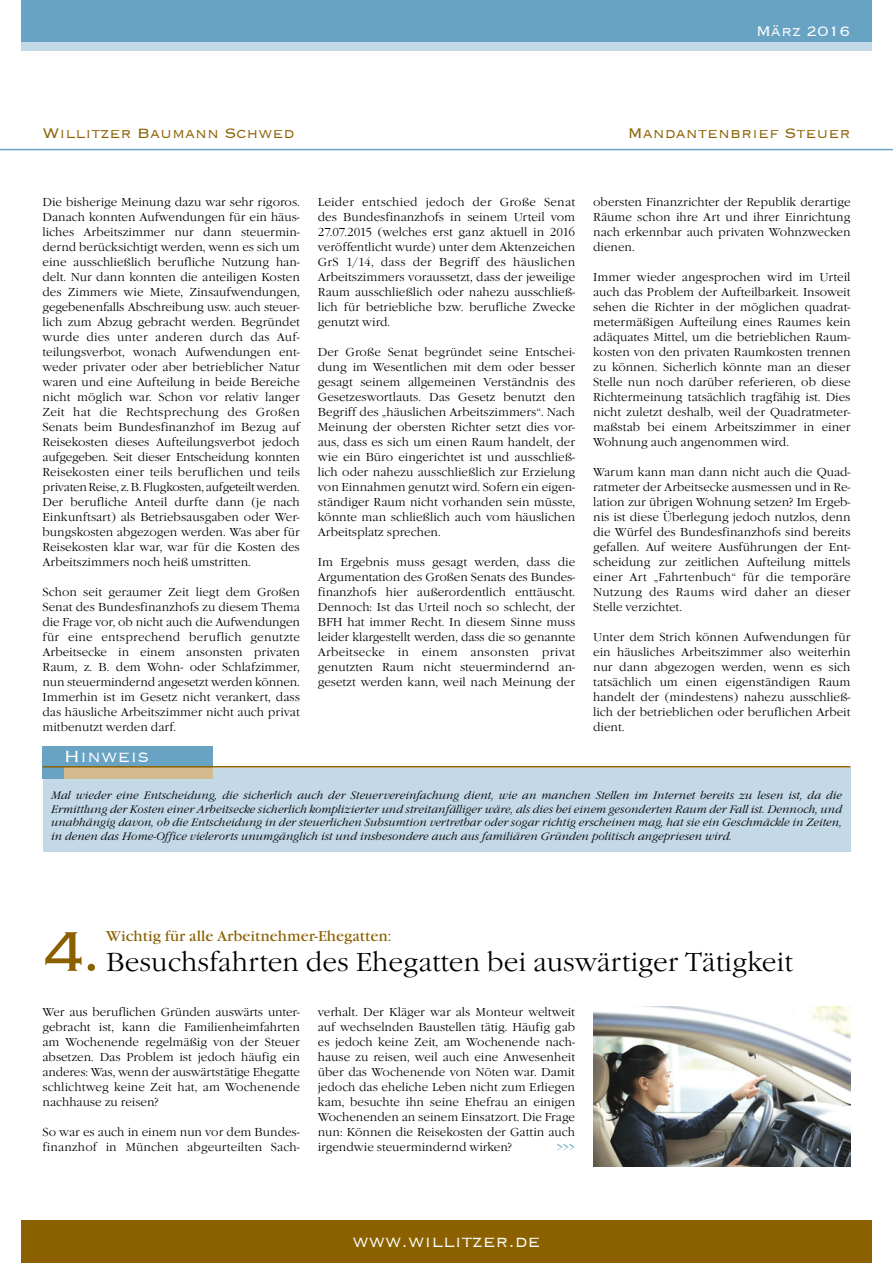
<style>
.page{position:relative;width:893px;height:1263px;background:#fff}
.page>*{position:absolute;margin:0;border:0;box-sizing:border-box;transform-origin:0 0}
.t1{font:300 73.5px "Copperplate";color:#8b6100}
.t2{font:300 27px "Garamond Itc T";color:#000}
.t3{font:300 21px "Copperplate";color:#fff}
.t4{font:300 18px "Copperplate";color:#8b6100}
.t5{font:300 18px "Copperplate";color:#fff}
.t6{font:15px "Garamond Itc T";color:#8b6100}
.t7{font:300 12px/15px "Garamond Itc T";color:#000;text-align:justify}
.t8{font:300 12px "Garamond Itc T";color:#69a3c3}
.t9{font:italic 300 11.25px/13.5px "Garamond Itc T";letter-spacing:.005em;color:#000;text-align:justify}
</style>
<div class="page">
<div style="left:21px;top:1220px;width:851px;height:43px;background:#8b6100"></div>
<div style="left:21px;top:0;width:851px;height:43px;background:#69a3c3"></div>
<div style="left:21px;top:43px;width:851px;height:8px;background:#c3d9e8"></div>
<hr style="left:0;top:149px;width:893px;height:1px;background:#69a3c3">
<img style="left:593px;top:1007px;width:257px;height:159px">
<div style="left:43px;top:767px;width:807px;height:84px;background:#c3d9e8"></div>
<div style="left:43px;top:746px;width:170px;height:33px;background:#69a3c3"></div>
<div style="left:64px;top:767px;width:149px;height:12px;background:#d4ba8f"></div>
<hr style="left:43px;top:766px;width:807px;height:1px;background:#8b6100">
<h3 class="t5" style="left:756px;top:19px;width:96px">März 2016</h3>
<h3 class="t4" style="left:43px;top:121px;width:254px">Willitzer Baumann Schwed</h3>
<h3 class="t4" style="left:628px;top:121px;width:224px">Mandantenbrief Steuer</h3>
<p class="t7" style="left:43px;top:195px;width:259px">Die bisherige Meinung dazu war sehr rigoros.<br>Danach konnten Aufwendungen für ein häus&shy;liches Arbeitszimmer nur dann steuermin&shy;dernd berücksichtigt werden, wenn es sich um eine ausschließlich berufliche Nutzung han&shy;delt. Nur dann konnten die anteiligen Kosten des Zimmers wie Miete, Zinsaufwendungen, gegebenenfalls Abschreibung usw. auch steuer&shy;lich zum Abzug gebracht werden. Begründet wurde dies unter anderen durch das Auf&shy;teilungsverbot, wonach Aufwendungen ent&shy;weder privater oder aber betrieblicher Natur waren und eine Aufteilung in beide Bereiche nicht möglich war. Schon vor relativ langer Zeit hat die Rechtsprechung des Großen Senats beim Bundesfinanzhof im Bezug auf Reisekosten dieses Aufteilungsverbot jedoch aufgegeben. Seit dieser Entscheidung konnten Reisekosten einer teils beruflichen und teils privaten Reise, z. B. Flugkosten, aufgeteilt werden.<br>Der berufliche Anteil durfte dann (je nach Einkunftsart) als Betriebsausgaben oder Wer&shy;bungskosten abgezogen werden. Was aber für Reisekosten klar war, war für die Kosten des Arbeitszimmers noch heiß umstritten.</p>
<p class="t7" style="left:43px;top:585px;width:259px">Schon seit geraumer Zeit liegt dem Großen Senat des Bundesfinanzhofs zu diesem Thema die Frage vor, ob nicht auch die Aufwendungen für eine entsprechend beruflich genutzte Arbeitsecke in einem ansonsten privaten Raum, z. B. dem Wohn- oder Schlafzimmer, nun steuermindernd angesetzt werden können.<br>Immerhin ist im Gesetz nicht verankert, dass das häusliche Arbeitszimmer nicht auch privat mitbenutzt werden darf.</p>
<h3 class="t3" style="left:64px;top:743px;width:87px">Hinweis</h3>
<p class="t7" style="left:318px;top:195px;width:259px">Leider entschied jedoch der Große Senat des Bundesfinanzhofs in seinem Urteil vom 27.07.2015 (welches erst ganz aktuell in 2016 veröffentlicht wurde) unter dem Aktenzeichen GrS 1/14, dass der Begriff des häuslichen Arbeitszimmers voraussetzt, dass der jeweilige Raum ausschließlich oder nahezu ausschließ&shy;lich für betriebliche bzw. berufliche Zwecke genutzt wird.</p>
<p class="t7" style="left:318px;top:345px;width:259px">Der Große Senat begründet seine Entschei&shy;dung im Wesentlichen mit dem oder besser gesagt seinem allgemeinen Verständnis des Gesetzeswortlauts. Das Gesetz benutzt den Begriff des „häuslichen Arbeitszimmers“. Nach Meinung der obersten Richter setzt dies vor&shy;aus, dass es sich um einen Raum handelt, der wie ein Büro eingerichtet ist und ausschließ&shy;lich oder nahezu ausschließlich zur Erzielung von Einnahmen genutzt wird. Sofern ein eigen&shy;ständiger Raum nicht vorhanden sein müsste, könnte man schließlich auch vom häuslichen Arbeitsplatz sprechen.</p>
<p class="t7" style="left:318px;top:555px;width:259px">Im Ergebnis muss gesagt werden, dass die Argumentation des Großen Senats des Bundes&shy;finanzhofs hier außerordentlich enttäuscht.<br>Dennoch: Ist das Urteil noch so schlecht, der BFH hat immer Recht. In diesem Sinne muss leider klargestellt werden, dass die so genannte Arbeitsecke in einem ansonsten privat genutzten Raum nicht steuermindernd an&shy;gesetzt werden kann, weil nach Meinung der</p>
<p class="t7" style="left:593px;top:195px;width:259px">obersten Finanzrichter der Republik derartige Räume schon ihre Art und ihrer Einrichtung nach erkennbar auch privaten Wohnzwecken dienen.</p>
<p class="t7" style="left:593px;top:270px;width:259px">Immer wieder angesprochen wird im Urteil auch das Problem der Aufteilbarkeit. Insoweit sehen die Richter in der möglichen quadrat&shy;metermäßigen Aufteilung eines Raumes kein adäquates Mittel, um die betrieblichen Raum&shy;kosten von den privaten Raumkosten trennen zu können. Sicherlich könnte man an dieser Stelle nun noch darüber referieren, ob diese Richtermeinung tatsächlich tragfähig ist. Dies nicht zuletzt deshalb, weil der Quadratmeter&shy;maßstab bei einem Arbeitszimmer in einer Wohnung auch angenommen wird.</p>
<p class="t7" style="left:593px;top:465px;width:259px">Warum kann man dann nicht auch die Quad&shy;ratmeter der Arbeitsecke ausmessen und in Re&shy;lation zur übrigen Wohnung setzen? Im Ergeb&shy;nis ist diese Überlegung jedoch nutzlos, denn die Würfel des Bundesfinanzhofs sind bereits gefallen. Auf weitere Ausführungen der Ent&shy;scheidung zur zeitlichen Aufteilung mittels einer Art „Fahrtenbuch“ für die temporäre Nutzung des Raums wird daher an dieser Stelle verzichtet.</p>
<p class="t7" style="left:593px;top:630px;width:259px">Unter dem Strich können Aufwendungen für ein häusliches Arbeitszimmer also weiterhin nur dann abgezogen werden, wenn es sich tatsächlich um einen eigenständigen Raum handelt der (mindestens) nahezu ausschließ&shy;lich der betrieblichen oder beruflichen Arbeit dient.</p>
<p class="t9" style="left:51px;top:789px;width:792px">Mal wieder eine Entscheidung, die sicherlich auch der Steuervereinfachung dient, wie an manchen Stellen im Internet bereits zu lesen ist, da die Ermittlung der Kosten einer Arbeitsecke sicherlich komplizierter und streitanfälliger wäre, als dies bei einem gesonderten Raum der Fall ist. Dennoch, und unabhängig davon, ob die Entscheidung in der steuerlichen Subsumtion vertretbar oder sogar richtig erscheinen mag, hat sie ein Geschmäckle in Zeiten, in denen das Home-Office vielerorts unumgänglich ist und insbesondere auch aus familiären Gründen politisch angepriesen wird.</p>
<h1 class="t1" style="left:43px;top:903px;width:62px">4.</h1>
<p class="t6" style="left:106px;top:927px;width:286px">Wichtig für alle Arbeitnehmer-Ehegatten:</p>
<h2 class="t2" style="left:106px;top:946px;width:688px">Besuchsfahrten des Ehegatten bei auswärtiger Tätigkeit</h2>
<p class="t7" style="left:43px;top:1005px;width:259px">Wer aus beruflichen Gründen auswärts unter&shy;gebracht ist, kann die Familienheimfahrten am Wochenende regelmäßig von der Steuer absetzen. Das Problem ist jedoch häufig ein anderes: Was, wenn der auswärtstätige Ehegatte schlichtweg keine Zeit hat, am Wochenende nachhause zu reisen?</p>
<p class="t7" style="left:43px;top:1125px;width:259px">So war es auch in einem nun vor dem Bundes&shy;finanzhof in München abgeurteilten Sach-</p>
<p class="t7" style="left:318px;top:1005px;width:259px">verhalt. Der Kläger war als Monteur weltweit auf wechselnden Baustellen tätig. Häufig gab es jedoch keine Zeit, am Wochenende nach&shy;hause zu reisen, weil auch eine Anwesenheit über das Wochenende von Nöten war. Damit jedoch das eheliche Leben nicht zum Erliegen kam, besuchte ihn seine Ehefrau an einigen Wochenenden an seinem Einsatzort. Die Frage nun: Können die Reisekosten der Gattin auch irgendwie steuermindernd wirken?</p>
<p class="t8" style="left:557px;top:1140px;width:19px">&gt;&gt;&gt;</p>
<h3 class="t3" style="left:353px;top:1227px;width:189px">www.willitzer.de</h3>
</div>
